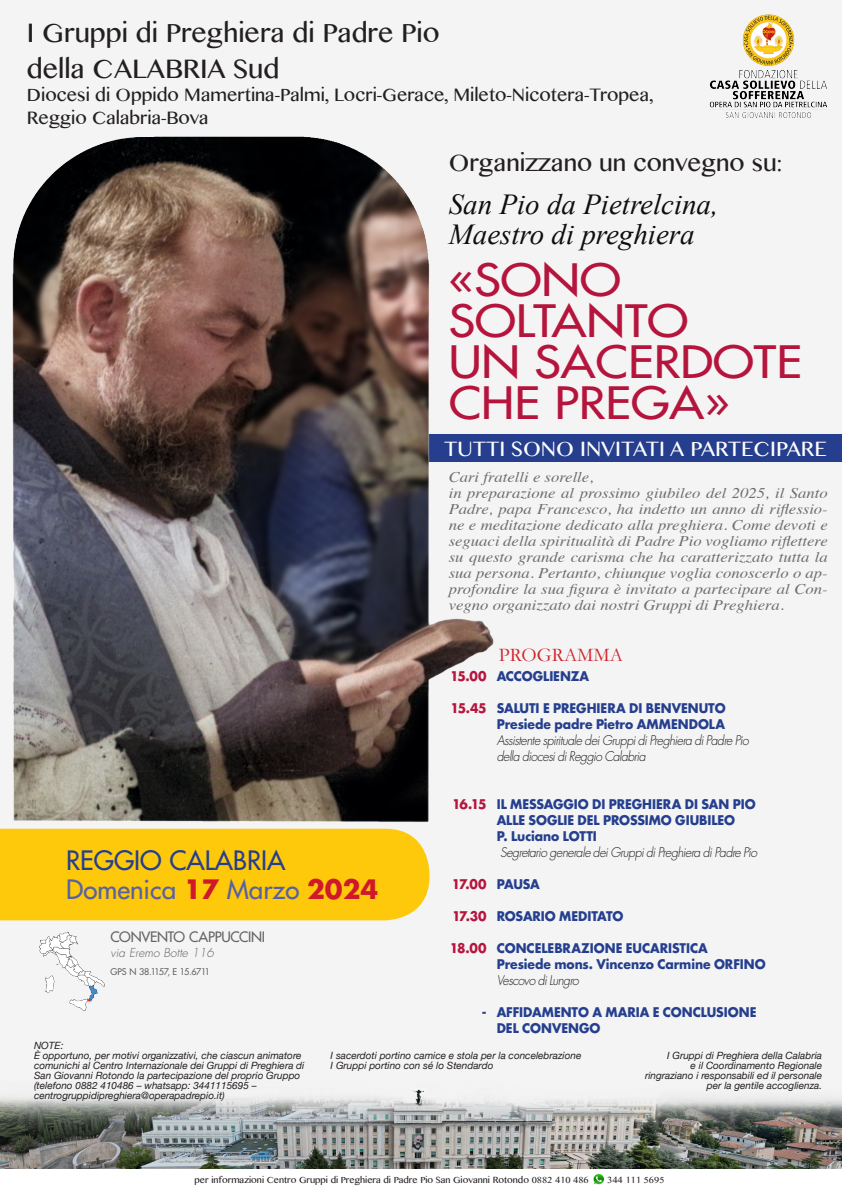
<style>
.page{position:relative;width:842px;height:1191px;background:#f4f4f4}
.page>*{position:absolute;margin:0;border:0;box-sizing:border-box;transform-origin:0 0}
.t1{font:43.4px/41px "Futura";color:#b5153c;scale:1.13 1}
.t2{font:italic 29px "Times New Roman";color:#0e0e0e}
.t3{font:26.6px "Gurmukhi MN";color:#231f20}
.t4{font:26px "Futura";color:#5861a3}
.t5{font:26px "Futura";color:#253f8e}
.t6{font:24px "Gurmukhi MN";color:#231f20}
.t7{font:20.7px "Gurmukhi MN";color:#fff}
.t8{font:19.5px "Garamond";color:#d1232a}
.t9{font:18px/23px "Gurmukhi MN";color:#231f20}
.t10{font:italic 14.7px/16px "Times";color:#6c6d70;text-align:justify;scale:1.13 1}
.t11{font:14px "Futura";letter-spacing:-.02em;color:#636366}
.testo{font:700 13px "Futura";letter-spacing:-.005em;color:#253f8e;scale:.95 1}
.testo-2{font:italic 300 13px "Futura";letter-spacing:-.045em;color:#231f20;scale:.95 1}
.testo-3{font:700 13px "Futura";letter-spacing:-.025em;color:#b5153c;scale:.95 1}
.t12{font:italic 300 12px "Futura";color:#636366}
.t13{font:italic 10px/10px "Helvetica Neue";color:#231f20}
.t14{font:9px "Gurmukhi MN";color:#231f20}
.t15{font:9px "Futura";letter-spacing:-.045em;color:#636366}
.s1{font-weight:700;color:#d1182b}
.s2{color:#b5153c}
.s3{color:#253f8e}
.s4{font-style:inherit}
</style>
<div class="page">
<div style="left:411px;top:434px;width:431px;height:28px;background:#253f8e"></div>
<div style="left:0;top:833px;width:429px;height:87px;background:#fec80b"></div>
<img style="left:0;top:136px;width:494px;height:697px">
<img style="left:0;top:1089px;width:842px;height:79px">
<div style="left:0;top:1168px;width:842px;height:22px;background:#fff"></div>
<img style="left:39px;top:932px;width:66px;height:79px">
<img style="left:709px;top:14px;width:118px;height:104px">
<img style="left:593px;top:1174px;width:12px;height:11px">
<p class="t3" style="left:27px;top:15px;width:414px">I Gruppi di Preghiera di Padre Pio</p>
<p class="t3" style="left:27px;top:51px;width:254px">della CALABRIA Sud</p>
<p class="t9" style="left:27px;top:84px;width:628px">Diocesi di Oppido Mamertina-Palmi, Locri-Gerace, Mileto-Nicotera-Tropea,<br>Reggio Calabria-Bova</p>
<p class="t6" style="left:449px;top:147px;width:335px">Organizzano un convegno su:</p>
<p class="t2" style="left:449px;top:185px;width:271px">San Pio da Pietrelcina,</p>
<p class="t2" style="left:449px;top:215px;width:247px">Maestro di preghiera</p>
<p class="t1" style="left:449px;top:259px;width:213px">«SONO<br>SOLTANTO</p>
<p class="t1" style="left:449px;top:341px;width:314px">UN SACERDOTE<br>CHE PREGA»</p>
<p class="t7" style="left:444px;top:435px;width:384px">TUTTI SONO INVITATI A PARTECIPARE</p>
<p class="t10" style="left:449px;top:468px;width:130px">Cari fratelli e sorelle,</p>
<p class="t10" style="left:449px;top:484px;width:337px">in preparazione al prossimo giubileo del 2025, il Santo Padre, papa Francesco, ha indetto un anno di riflessio&shy;ne e meditazione dedicato alla preghiera. Come devoti e seguaci della spiritualità di Padre Pio vogliamo riflettere su questo grande carisma che ha caratterizzato tutta la sua persona. Pertanto, chiunque voglia conoscerlo o ap&shy;profondire la sua figura è invitato a partecipare al Con&shy;vegno organizzato dai nostri Gruppi di Preghiera.</p>
<p class="t5" style="left:66px;top:844px;width:221px">REGGIO CALABRIA</p>
<p class="t4" style="left:66px;top:873px;width:314px">Domenica <span class="s1">17</span> Marzo <span class="s1">2024</span></p>
<p class="t11" style="left:111px;top:928px;width:156px">CONVENTO CAPPUCCINI</p>
<p class="t12" style="left:111px;top:945px;width:105px">via Eremo Botte 116</p>
<p class="t15" style="left:111px;top:966px;width:101px">GPS N 38.1157, E 15.6711</p>
<p class="t8" style="left:499px;top:641px;width:125px">PROGRAMMA</p>
<p class="testo" style="left:450px;top:667px;width:148px"><span class="s2">15.00</span> ACCOGLIENZA</p>
<p class="testo" style="left:450px;top:699px;width:291px"><span class="s2">15.45</span> SALUTI E PREGHIERA DI BENVENUTO</p>
<p class="testo" style="left:497px;top:715px;width:242px">Presiede padre Pietro AMMENDOLA</p>
<p class="testo-2" style="left:497px;top:732px;width:267px">Assistente spirituale dei Gruppi di Preghiera di Padre Pio</p>
<p class="testo-2" style="left:497px;top:748px;width:158px">della diocesi di Reggio Calabria</p>
<p class="testo" style="left:452px;top:795px;width:321px"><span class="s2">16.15</span> IL MESSAGGIO DI PREGHIERA DI SAN PIO</p>
<p class="testo" style="left:497px;top:811px;width:252px">ALLE SOGLIE DEL PROSSIMO GIUBILEO</p>
<p class="testo" style="left:497px;top:827px;width:107px">P. Luciano LOTTI</p>
<p class="testo-2" style="left:500px;top:844px;width:272px">Segretario generale dei Gruppi di Preghiera di Padre Pio</p>
<p class="testo-3" style="left:452px;top:875px;width:94px">17.00 <span class="s3">PAUSA</span></p>
<p class="testo" style="left:452px;top:907px;width:182px"><span class="s2">17.30</span> ROSARIO MEDITATO</p>
<p class="testo" style="left:450px;top:939px;width:273px"><span class="s2">18.00</span> CONCELEBRAZIONE EUCARISTICA</p>
<p class="testo" style="left:497px;top:955px;width:285px">Presiede mons. Vincenzo Carmine ORFINO</p>
<p class="testo-2" style="left:497px;top:972px;width:88px">Vescovo di Lungro</p>
<p class="testo" style="left:482px;top:1003px;width:291px"><span class="s4">-</span> AFFIDAMENTO A MARIA E CONCLUSIONE</p>
<p class="testo" style="left:497px;top:1019px;width:111px">DEL CONVENGO</p>
<p class="t13" style="left:34px;top:1041px;width:31px">NOTE:</p>
<p class="t13" style="left:34px;top:1051px;width:272px">È opportuno, per motivi organizzativi, che ciascun animatore comunichi al Centro Internazionale dei Gruppi di Preghiera di<br>San Giovanni Rotondo la partecipazione del proprio Gruppo</p>
<p class="t13" style="left:34px;top:1081px;width:224px">(telefono 0882 410486 – whatsapp: 3441115695 – centrogruppidipreghiera@operapadrepio.it)</p>
<p class="t13" style="left:331px;top:1051px;width:252px">I sacerdoti portino camice e stola per la concelebrazione</p>
<p class="t13" style="left:331px;top:1061px;width:164px">I Gruppi portino con sé lo Stendardo</p>
<p class="t13" style="left:667px;top:1050px;width:157px">I Gruppi di Preghiera della Calabria</p>
<p class="t13" style="left:691px;top:1060px;width:133px">e il Coordinamento Regionale</p>
<p class="t13" style="left:645px;top:1070px;width:179px">ringraziano i responsabili ed il personale</p>
<p class="t13" style="left:707px;top:1080px;width:117px">per la gentile accoglienza.</p>
<p class="t14" style="left:195px;top:1174px;width:396px">per informazioni Centro Gruppi di Preghiera di Padre Pio San Giovanni Rotondo 0882 410 486</p>
<p class="t14" style="left:607px;top:1174px;width:59px">344 111 5695</p>
</div>
